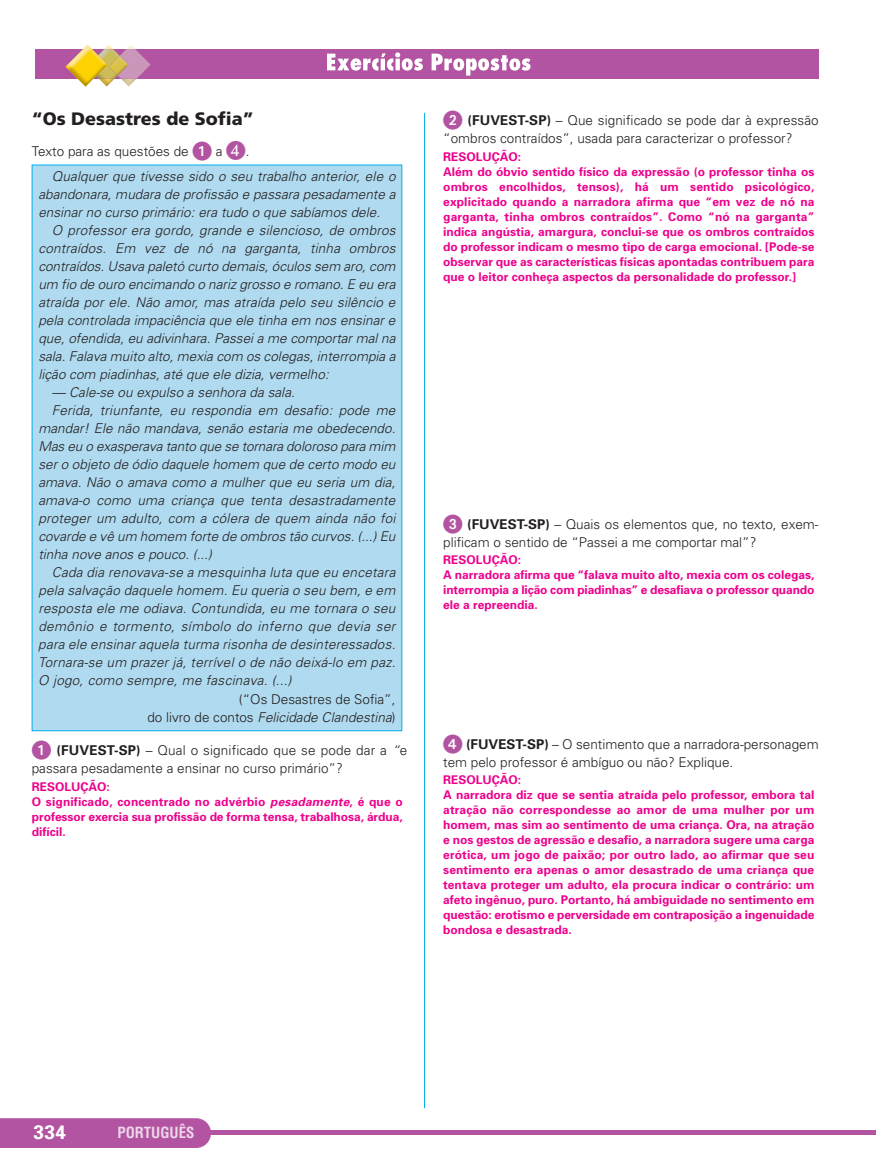
<style>
.page{position:relative;width:876px;height:1174px;background:#fff}
.page>*{position:absolute;margin:0;border:0;box-sizing:border-box;transform-origin:0 0}
.t1{font:700 19.5px "Univers";color:#fff}
.t2{font:900 18px "Frutiger";color:#231f20}
.t3{font:700 condensed 15px "Helvetica";color:#ebd7e8}
.t4{font:italic 300 13.5px/18px "Univers";letter-spacing:.01em;color:#231f20;text-align:justify}
.t5{font:300 13.5px/18px "Univers";color:#231f20}
.t6{font:700 12px/15px "Univers";color:#ed028c}
.s1{font-family:"European Pi One";font-weight:400;font-size:19.5px;color:#b254a1}
.s2{font-style:italic}
.s3{font-weight:700}
</style>
<div class="page">
<hr style="left:0;top:1130px;width:876px;height:4px;background:#b254a1">
<div style="left:0;top:1118px;width:211px;height:29px;background:#b254a1"></div>
<div style="left:32px;top:165px;width:369px;height:565px;background:#b0daef"></div>
<hr style="left:424px;top:113px;width:1px;height:995px;background:#00aeef">
<div style="left:35px;top:49px;width:783px;height:30px;background:#b254a1"></div>
<svg style="left:327px;top:52px;width:203px;height:24px"></svg>
<img style="left:121px;top:45px;width:15px;height:42px">
<img style="left:120px;top:49px;width:31px;height:30px">
<img style="left:109px;top:45px;width:5px;height:39px">
<img style="left:109px;top:49px;width:11px;height:30px">
<img style="left:109px;top:56px;width:20px;height:20px">
<svg style="left:107px;top:45px;width:2px;height:41px"></svg>
<img style="left:66px;top:45px;width:41px;height:42px">
<h2 class="t2" style="left:32px;top:111px;width:223px">“Os Desastres de Sofia”</h2>
<p class="t5" style="left:32px;top:143px;width:219px">Texto para as questões de <span class="s1">1</span> a <span class="s1">D</span>.</p>
<p class="t4" style="left:38px;top:169px;width:361px;text-indent:13px">Qualquer que tivesse sido o seu trabalho anterior, ele o abandonara, mudara de profissão e passara pesadamente a ensinar no curso primário: era tudo o que sabíamos dele.</p>
<p class="t4" style="left:38px;top:223px;width:361px;text-indent:14px">O professor era gordo, grande e silencioso, de ombros contraídos. Em vez de nó na garganta, tinha ombros contraídos.Usava paletó curto demais,óculos sem aro,com um fio de ouro encimando o nariz grosso e romano.E eu era atraída por ele. Não amor, mas atraída pelo seu silêncio e pela controlada impaciência que ele tinha em nos ensinar e que, ofendida, eu adivinhara. Passei a me comportar mal na sala.Falava muito alto,mexia com os colegas,interrompia a lição com piadinhas, até que ele dizia, vermelho:</p>
<p class="t4" style="left:52px;top:385px;width:247px">— Cale-se ou expulso a senhora da sala.</p>
<p class="t4" style="left:52px;top:403px;width:348px">Ferida, triunfante, eu respondia em desafio: pode me</p>
<p class="t4" style="left:38px;top:421px;width:361px">mandar! Ele não mandava, senão estaria me obedecendo.</p>
<p class="t4" style="left:38px;top:439px;width:361px">Mas eu o exasperava tanto que se tornara doloroso para mim</p>
<p class="t4" style="left:38px;top:457px;width:361px">ser o objeto de ódio daquele homem que de certo modo eu</p>
<p class="t4" style="left:38px;top:475px;width:361px">amava. Não o amava como a mulher que eu seria um dia,</p>
<p class="t4" style="left:38px;top:493px;width:361px">amava-o como uma criança que tenta desas tradamente</p>
<p class="t4" style="left:38px;top:511px;width:361px">proteger um adulto, com a cólera de quem ainda não foi</p>
<p class="t4" style="left:38px;top:529px;width:361px">covarde e vê um homem forte de ombros tão curvos.(...)Eu</p>
<p class="t4" style="left:38px;top:547px;width:178px">tinha nove anos e pouco. (...)</p>
<p class="t4" style="left:52px;top:565px;width:348px">Cada dia renovava-se a mesquinha luta que eu encetara</p>
<p class="t4" style="left:38px;top:583px;width:361px">pela salvação daquele homem. Eu queria o seu bem, e em</p>
<p class="t4" style="left:38px;top:601px;width:361px">resposta ele me odiava. Contundida, eu me tornara o seu</p>
<p class="t4" style="left:38px;top:619px;width:361px">demônio e tormento, símbolo do inferno que devia ser</p>
<p class="t4" style="left:38px;top:637px;width:361px">para ele ensinar aquela turma risonha de desin teressados.</p>
<p class="t4" style="left:38px;top:655px;width:361px">Tornara-se um prazer já, terrível o de não deixá-lo em paz.</p>
<p class="t4" style="left:38px;top:673px;width:257px">O jogo, como sempre, me fascinava. (...)</p>
<p class="t5" style="left:147px;top:691px;width:250px;text-align:right">(“Os Desastres de Sofia”,<br>d o l i v r o d e c o n t o s <span class="s2">Felicidade Clandestina</span>)</p>
<p class="t5" style="left:32px;top:742px;width:377px"><span class="s1">1</span> <span class="s3">(FUVEST-SP)</span> – Qual o significado que se pode dar a <span class="s2">“</span>e passara pesadamente a ensinar no curso primário”?</p>
<p class="t6" style="left:32px;top:780px;width:373px">RESOLUÇÃO:<br>O significado, concentrado no advérbio <span class="s2">pesadamente</span>, é que o professor exercia sua profissão de forma tensa, trabalhosa, árdua, difícil.</p>
<p class="t5" style="left:443px;top:113px;width:377px"><span class="s1">2</span> <span class="s3">(FUVEST-SP)</span> – Que significado se pode dar à expressão “ombros contraídos”, usada para caracterizar o professor?</p>
<p class="t6" style="left:443px;top:150px;width:373px">RESOLUÇÃO:<br>Além do óbvio sentido físico da expressão (o professor tinha os ombros encolhidos, tensos), há um sentido psicológico, explicitado quando a narradora afirma que “em vez de nó na garganta, tinha ombros con traídos”<span class="s2">.</span> Como “nó na garganta” indica angústia, amargura, conclui-se que os ombros contraídos do professor indicam o mesmo tipo de carga emocional. [Pode-se observar que as características físicas apontadas contribuem para que o leitor conheça aspectos da perso nalidade do professor.]</p>
<p class="t5" style="left:443px;top:516px;width:377px"><span class="s1">3</span> <span class="s3">(FUVEST-SP)</span> – Quais os elementos que, no texto, exem - plificam o sentido de “Passei a me comportar mal”?</p>
<p class="t6" style="left:443px;top:553px;width:373px">RESOLUÇÃO:<br>A narradora afirma que “falava muito alto, mexia com os colegas, interrompia a lição com piadi nhas” e desafiava o professor quando ele a repreen dia.</p>
<p class="t5" style="left:443px;top:736px;width:377px"><span class="s1">4</span> <span class="s3">(FUVEST-SP)</span> – O sentimento que a narradora-personagem tem pelo professor é ambíguo ou não? Explique.</p>
<p class="t6" style="left:443px;top:773px;width:373px">RESOLUÇÃO:<br>A narradora diz que se sentia atraída pelo professor, embora tal atração não correspondesse ao amor de uma mulher por um homem, mas sim ao sentimento de uma criança. Ora, na atração e nos gestos de agressão e desafio, a narradora sugere uma carga erótica, um jogo de paixão; por outro lado, ao afirmar que seu sentimento era apenas o amor desastrado de uma criança que tentava proteger um adulto, ela procura indicar o contrário: um afeto ingênuo, puro. Portanto, há ambiguidade no senti mento em questão: erotismo e perversidade em contraposição a inge nuidade bondosa e desastrada.</p>
<h1 class="t1" style="left:34px;top:1125px;width:34px">334</h1>
<p class="t3" style="left:117px;top:1126px;width:79px">PORTUGUÊS</p>
</div>
